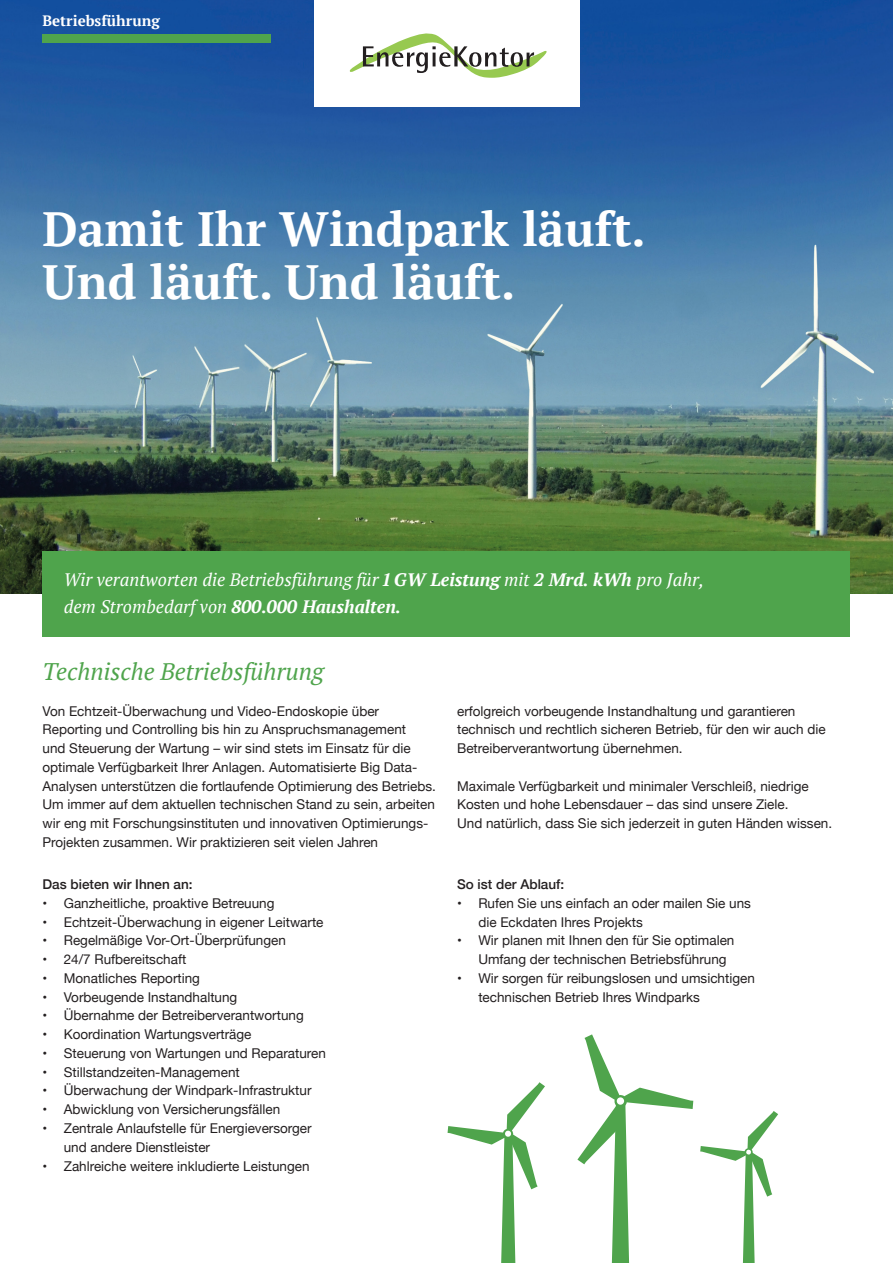
<style>
.page{position:relative;width:893px;height:1263px;background:#fff}
.page>*{position:absolute;margin:0;border:0;box-sizing:border-box;transform-origin:0 0}
.t1{font:700 48px/53.2px "PT Serif";color:#fff}
.t2{font:italic 24px "PT Serif";color:#4fa44c}
.t3{font:italic 18px/27px "PT Serif";color:#fff}
.t4{font:700 15px "PT Serif";color:#fff}
.t5{font:13.5px/18.8px "Helvetica Neue";color:#231f20}
.t6{font:500 13.5px "Helvetica Neue";color:#231f20}
.s1{font-weight:700}
</style>
<div class="page">
<img style="left:0;top:0;width:893px;height:594px">
<div style="left:314px;top:0;width:265px;height:106px;background:#fff"></div>
<svg style="left:350px;top:33px;width:197px;height:45px"></svg>
<div style="left:43px;top:551px;width:807px;height:85px;background:#4fa44c"></div>
<div style="left:43px;top:34px;width:228px;height:9px;background:#4fa44c"></div>
<svg style="left:577px;top:1034px;width:116px;height:229px"></svg>
<div style="left:617px;top:1097px;width:7px;height:8px;background:#fff;border-radius:50%"></div>
<svg style="left:448px;top:1082px;width:97px;height:181px"></svg>
<svg style="left:700px;top:1111px;width:78px;height:152px"></svg>
<p class="t4" style="left:43px;top:11px;width:119px">Betriebsführung</p>
<h1 class="t1" style="left:43px;top:201px;width:605px">Damit Ihr Windpark läuft.<br>Und läuft. Und läuft.</h1>
<h3 class="t3" style="left:64px;top:566px;width:642px">Wir verantworten die Betriebsführung für <span class="s1">1 GW Leistung</span> mit <span class="s1">2 Mrd. kWh</span> pro Jahr, dem Strombedarf von <span class="s1">800.000 Haushalten.</span></h3>
<h2 class="t2" style="left:43px;top:657px;width:283px">Technische Betriebsführung</h2>
<p class="t5" style="left:43px;top:702px;width:395px">Von Echtzeit-Überwachung und Video-Endoskopie über Reporting und Controlling bis hin zu Anspruchsmanagement<br>und Steuerung der Wartung – wir sind stets im Einsatz für die optimale Verfügbarkeit Ihrer Anlagen. Automatisierte Big Data-Analysen unterstützen die fortlaufende Optimierung des Betriebs.<br>Um immer auf dem aktuellen technischen Stand zu sein, arbeiten wir eng mit Forschungsinstituten und innovativen Optimierungs-Projekten zusammen. Wir praktizieren seit vielen Jahren</p>
<p class="t5" style="left:457px;top:702px;width:370px">erfolgreich vorbeugende Instandhaltung und garantieren technisch und rechtlich sicheren Betrieb, für den wir auch die<br>Betreiberverantwortung übernehmen.</p>
<p class="t5" style="left:457px;top:777px;width:377px">Maximale Verfügbarkeit und minimaler Verschleiß, niedrige<br>Kosten und hohe Lebensdauer – das sind unsere Ziele.<br>Und natürlich, dass Sie sich jederzeit in guten Händen wissen.</p>
<p class="t6" style="left:43px;top:873px;width:152px">Das bieten wir Ihnen an:</p>
<p class="t5" style="left:43px;top:894px;width:234px">• Ganzheitliche, proaktive Betreuung</p>
<p class="t5" style="left:43px;top:913px;width:282px">• Echtzeit-Überwachung in eigener Leitwarte</p>
<p class="t5" style="left:43px;top:932px;width:245px">• Regelmäßige Vor-Ort-Überprüfungen</p>
<p class="t5" style="left:43px;top:951px;width:145px">• 24/7 Rufbereitschaft</p>
<p class="t5" style="left:43px;top:969px;width:159px">• Monatliches Reporting</p>
<p class="t5" style="left:43px;top:988px;width:196px">• Vorbeugende Instandhaltung</p>
<p class="t5" style="left:43px;top:1007px;width:263px">• Übernahme der Betreiberverantwortung</p>
<p class="t5" style="left:43px;top:1026px;width:211px">• Koordination Wartungsverträge</p>
<p class="t5" style="left:43px;top:1044px;width:285px">• Steuerung von Wartungen und Reparaturen</p>
<p class="t5" style="left:43px;top:1063px;width:199px">• Stillstandzeiten-Management</p>
<p class="t5" style="left:43px;top:1082px;width:271px">• Überwachung der Windpark-Infrastruktur</p>
<p class="t5" style="left:43px;top:1101px;width:239px">• Abwicklung von Versicherungsfällen</p>
<p class="t5" style="left:64px;top:1119px;width:249px;text-indent:-21px">• Zentrale Anlaufstelle für Energieversorger und andere Dienstleister</p>
<p class="t5" style="left:43px;top:1157px;width:269px">• Zahlreiche weitere inkludierte Leistungen</p>
<p class="t6" style="left:457px;top:873px;width:109px">So ist der Ablauf:</p>
<p class="t5" style="left:478px;top:894px;width:274px;text-indent:-21px">• Rufen Sie uns einfach an oder mailen Sie uns die Eckdaten Ihres Projekts</p>
<p class="t5" style="left:478px;top:932px;width:258px;text-indent:-21px">• Wir planen mit Ihnen den für Sie optimalen<br>Umfang der technischen Betriebsführung</p>
<p class="t5" style="left:478px;top:969px;width:278px;text-indent:-21px">• Wir sorgen für reibungslosen und umsichtigen technischen Betrieb Ihres Windparks</p>
</div>
